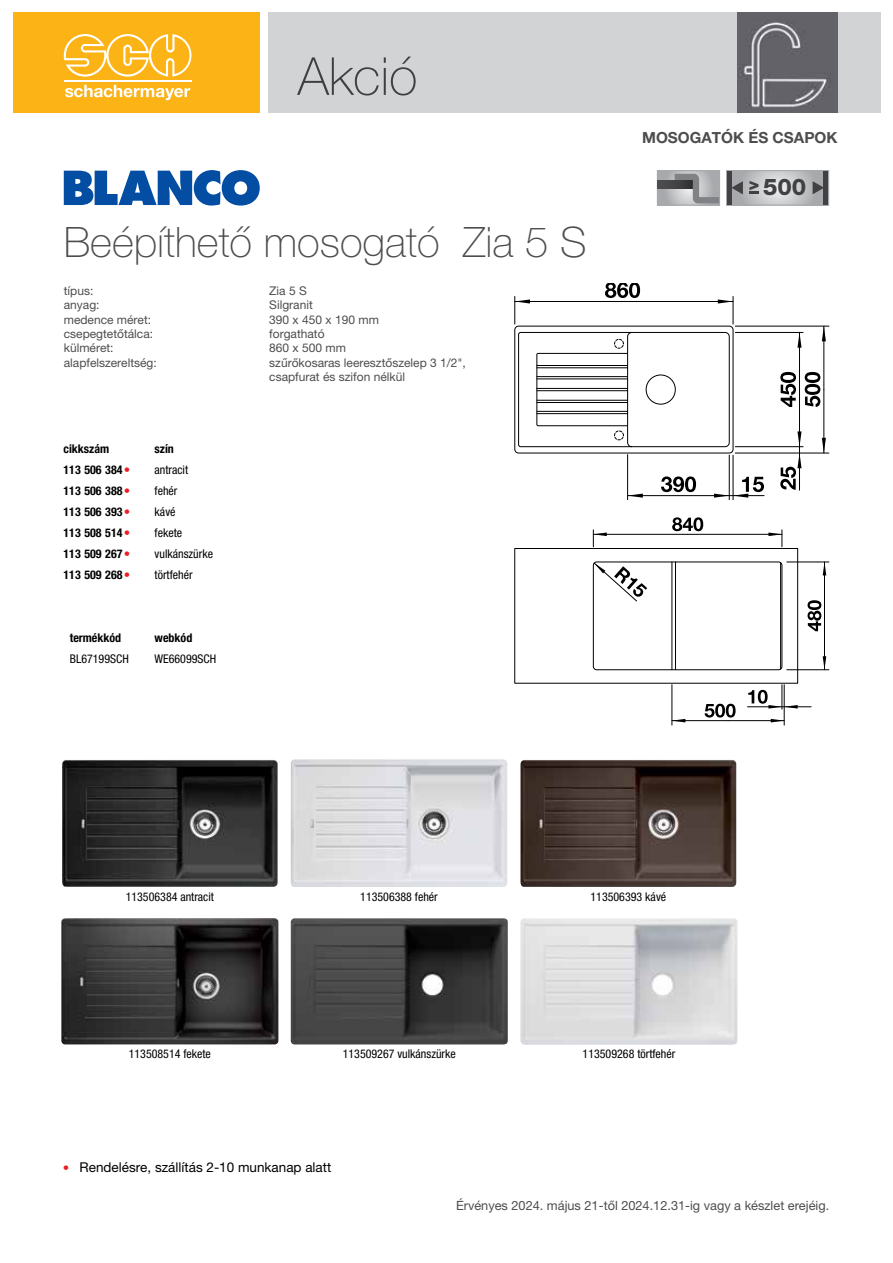
<style>
.page{position:relative;width:893px;height:1263px;background:#fff}
.page>*{position:absolute;margin:0;border:0;box-sizing:border-box;transform-origin:0 0}
.t1{font:100 52.5px "Helvetica Neue LT Pro";color:#4d4d4f}
.t2{font:100 42px "Helvetica Neue LT Pro";color:#4d4d4f}
.t3{font:800 22.95px "Helvetica Neue LT Pro";color:#414042}
.t4{font:700 15.3px "Helvetica Neue LT Pro";color:#4d4d4f}
.t5{font:13.5px "Helvetica Neue LT Pro";color:#000}
.t6{font:12.75px "Helvetica Neue LT Pro";color:#4d4d4f}
.t7{font:12px/14.4px "Helvetica Neue LT Pro";color:#4d4d4f}
.t8{font:condensed 12px "Helvetica Neue LT Pro";color:#000}
.t9{font:700 condensed 12px "Helvetica Neue LT Pro";color:#000}
.t10{font:4.5px "Webdings";color:#ed1d24}
</style>
<div class="page">
<svg style="left:64px;top:170px;width:196px;height:36px"></svg>
<svg style="left:657px;top:170px;width:63px;height:36px;background:#9c9da0"></svg>
<svg style="left:726px;top:170px;width:103px;height:36px;background:#aeafb1"></svg>
<img style="left:62px;top:760px;width:216px;height:127px">
<img style="left:291px;top:759px;width:216px;height:128px">
<img style="left:520px;top:760px;width:216px;height:127px">
<img style="left:61px;top:918px;width:217px;height:126px">
<img style="left:291px;top:918px;width:217px;height:126px">
<img style="left:520px;top:918px;width:217px;height:126px">
<div style="left:514px;top:326px;width:219px;height:127px;border:1px solid #000;border-radius:4px"></div>
<svg style="left:518px;top:332px;width:212px;height:115px"></svg>
<hr style="left:799px;top:332px;width:1px;height:158px;background:#000">
<svg style="left:780px;top:457px;width:21px;height:33px"></svg>
<svg style="left:797px;top:431px;width:4px;height:12px"></svg>
<svg style="left:661px;top:476px;width:35px;height:16px"></svg>
<hr style="left:627px;top:455px;width:1px;height:44px;background:#000">
<hr style="left:729px;top:455px;width:1px;height:44px;background:#000">
<svg style="left:628px;top:494px;width:15px;height:4px"></svg>
<hr style="left:733px;top:455px;width:1px;height:44px;background:#000">
<hr style="left:628px;top:495px;width:136px;height:1px;background:#000">
<svg style="left:714px;top:477px;width:50px;height:21px"></svg>
<svg style="left:805px;top:372px;width:15px;height:35px"></svg>
<hr style="left:735px;top:453px;width:94px;height:1px;background:#000">
<hr style="left:735px;top:326px;width:94px;height:1px;background:#000">
<hr style="left:824px;top:390px;width:1px;height:63px;background:#000">
<hr style="left:824px;top:326px;width:1px;height:64px;background:#000">
<svg style="left:822px;top:438px;width:4px;height:15px"></svg>
<svg style="left:822px;top:326px;width:4px;height:15px"></svg>
<svg style="left:605px;top:284px;width:35px;height:14px"></svg>
<hr style="left:515px;top:301px;width:109px;height:1px;background:#000">
<hr style="left:624px;top:301px;width:109px;height:1px;background:#000">
<svg style="left:514px;top:296px;width:16px;height:28px"></svg>
<svg style="left:718px;top:296px;width:16px;height:28px"></svg>
<svg style="left:780px;top:372px;width:16px;height:35px"></svg>
<hr style="left:735px;top:446px;width:68px;height:1px;background:#000">
<hr style="left:735px;top:332px;width:68px;height:1px;background:#000">
<svg style="left:797px;top:336px;width:4px;height:12px"></svg>
<div style="left:514px;top:548px;width:284px;height:135px;border:1px solid #000"></div>
<div style="left:593px;top:562px;width:189px;height:108px;border:1px solid #000;border-radius:3px"></div>
<hr style="left:672px;top:562px;width:1px;height:108px;background:#000">
<hr style="left:675px;top:562px;width:1px;height:108px;background:#000">
<hr style="left:780px;top:563px;width:1px;height:106px;background:#000">
<svg style="left:672px;top:517px;width:31px;height:14px"></svg>
<hr style="left:593px;top:534px;width:95px;height:1px;background:#000">
<hr style="left:688px;top:534px;width:94px;height:1px;background:#000">
<svg style="left:593px;top:530px;width:14px;height:17px"></svg>
<svg style="left:768px;top:530px;width:15px;height:17px"></svg>
<svg style="left:807px;top:600px;width:14px;height:31px"></svg>
<hr style="left:787px;top:562px;width:42px;height:1px;background:#000">
<hr style="left:787px;top:669px;width:42px;height:1px;background:#000">
<hr style="left:824px;top:562px;width:1px;height:54px;background:#000">
<hr style="left:824px;top:616px;width:1px;height:54px;background:#000">
<svg style="left:823px;top:562px;width:3px;height:13px"></svg>
<svg style="left:823px;top:656px;width:3px;height:14px"></svg>
<svg style="left:594px;top:562px;width:53px;height:40px"></svg>
<hr style="left:747px;top:706px;width:64px;height:1px;background:#000">
<svg style="left:748px;top:685px;width:50px;height:24px"></svg>
<svg style="left:705px;top:704px;width:31px;height:14px"></svg>
<hr style="left:784px;top:685px;width:1px;height:40px;background:#000">
<hr style="left:672px;top:685px;width:1px;height:40px;background:#000">
<hr style="left:728px;top:720px;width:56px;height:1px;background:#000">
<hr style="left:672px;top:720px;width:56px;height:1px;background:#000">
<svg style="left:771px;top:719px;width:13px;height:3px"></svg>
<svg style="left:672px;top:719px;width:13px;height:3px"></svg>
<div style="left:13px;top:13px;width:246px;height:100px;background:#fcb316"></div>
<div style="left:268px;top:13px;width:612px;height:100px;background:#d1d3d4"></div>
<svg style="left:64px;top:34px;width:128px;height:43px"></svg>
<svg style="left:65px;top:85px;width:125px;height:15px"></svg>
<hr style="left:64px;top:81px;width:128px;height:1px;background:#fff">
<img style="left:737px;top:13px;width:100px;height:100px">
<h1 class="t1" style="left:298px;top:46px;width:121px">Akció</h1>
<h2 class="t2" style="left:64px;top:218px;width:524px">Beépíthető mosogató Zia 5 S</h2>
<p class="t7" style="left:64px;top:283px;width:31px">típus:</p>
<p class="t7" style="left:269px;top:283px;width:39px">Zia 5 S</p>
<p class="t7" style="left:64px;top:298px;width:37px">anyag:</p>
<p class="t7" style="left:269px;top:298px;width:45px">Silgranit</p>
<p class="t7" style="left:64px;top:312px;width:89px">medence méret:</p>
<p class="t7" style="left:269px;top:312px;width:111px">390 x 450 x 190 mm</p>
<p class="t7" style="left:64px;top:326px;width:91px">csepegtetőtálca:</p>
<p class="t7" style="left:269px;top:326px;width:57px">forgatható</p>
<p class="t7" style="left:64px;top:341px;width:51px">külméret:</p>
<p class="t7" style="left:269px;top:341px;width:78px">860 x 500 mm</p>
<p class="t7" style="left:64px;top:355px;width:95px">alapfelszereltség:</p>
<p class="t7" style="left:269px;top:355px;width:198px">szűrőkosaras leeresztőszelep 3 1/2", csapfurat és szifon nélkül</p>
<p class="t9" style="left:64px;top:442px;width:47px">cikkszám</p>
<p class="t9" style="left:155px;top:442px;width:21px">szín</p>
<p class="t9" style="left:64px;top:463px;width:61px">113 506 384</p>
<p class="t10" style="left:125px;top:468px;width:6px">■</p>
<p class="t8" style="left:155px;top:463px;width:35px">antracit</p>
<p class="t9" style="left:64px;top:484px;width:61px">113 506 388</p>
<p class="t10" style="left:125px;top:489px;width:6px">■</p>
<p class="t8" style="left:155px;top:484px;width:24px">fehér</p>
<p class="t9" style="left:64px;top:505px;width:61px">113 506 393</p>
<p class="t10" style="left:125px;top:510px;width:6px">■</p>
<p class="t8" style="left:155px;top:505px;width:22px">kávé</p>
<p class="t9" style="left:64px;top:526px;width:61px">113 508 514</p>
<p class="t10" style="left:125px;top:531px;width:6px">■</p>
<p class="t8" style="left:155px;top:526px;width:29px">fekete</p>
<p class="t9" style="left:64px;top:547px;width:61px">113 509 267</p>
<p class="t10" style="left:125px;top:552px;width:6px">■</p>
<p class="t8" style="left:155px;top:547px;width:60px">vulkánszürke</p>
<p class="t9" style="left:64px;top:568px;width:61px">113 509 268</p>
<p class="t10" style="left:125px;top:573px;width:6px">■</p>
<p class="t8" style="left:155px;top:568px;width:39px">törtfehér</p>
<p class="t9" style="left:70px;top:631px;width:53px">termékkód</p>
<p class="t9" style="left:155px;top:631px;width:39px">webkód</p>
<p class="t8" style="left:70px;top:652px;width:61px">BL67199SCH</p>
<p class="t8" style="left:155px;top:652px;width:63px">WE66099SCH</p>
<p class="t4" style="left:642px;top:128px;width:197px">MOSOGATÓK ÉS CSAPOK</p>
<h3 class="t3" style="left:749px;top:173px;width:59px"><sup>&gt;</sup> 500</h3>
<p class="t8" style="left:126px;top:889px;width:90px">113506384 antracit</p>
<p class="t8" style="left:360px;top:889px;width:79px">113506388 fehér</p>
<p class="t8" style="left:590px;top:890px;width:77px">113506393 kávé</p>
<p class="t8" style="left:129px;top:1047px;width:84px">113508514 fekete</p>
<p class="t8" style="left:343px;top:1047px;width:115px">113509267 vulkánszürke</p>
<p class="t8" style="left:583px;top:1047px;width:94px">113509268 törtfehér</p>
<p class="t5" style="left:64px;top:1159px;width:269px"><sup>■</sup> Rendelésre, szállítás 2-10 munkanap alatt</p>
<p class="t6" style="left:456px;top:1198px;width:375px">Érvényes 2024. május 21-től 2024.12.31-ig vagy a készlet erejéig.</p>
</div>
